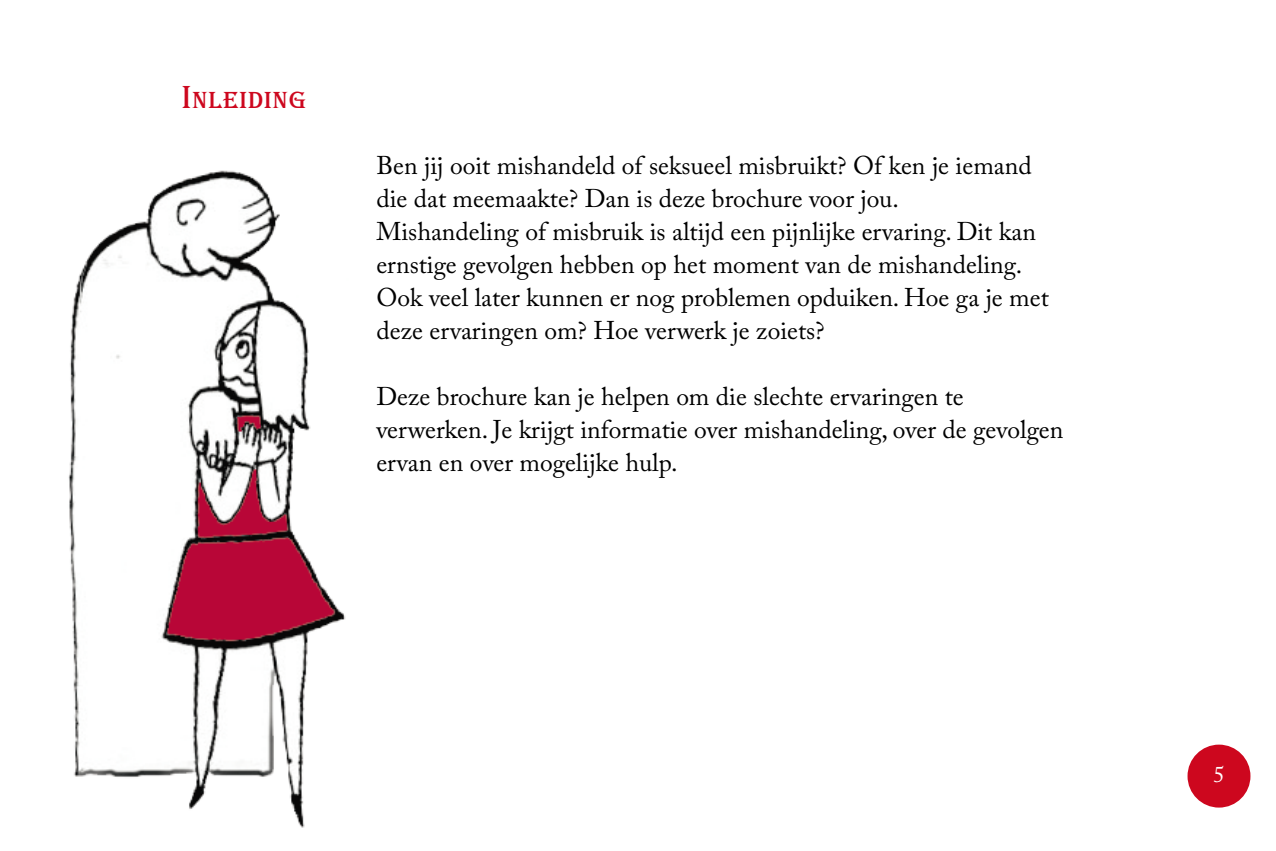
<style>
.page{position:relative;width:1276px;height:851px;background:#fff}
.page>*{position:absolute;margin:0;border:0;box-sizing:border-box;transform-origin:0 0}
.t1{font:33px "Algerian Bas SCD";letter-spacing:.02em;color:#cd071e}
.t2{font:25.5px/33px "Adobe Caslon Pro";color:#000}
.t3{font:22.5px "Adobe Caslon Pro";color:#fff}
</style>
<div class="page">
<div style="left:1187px;top:744px;width:63px;height:63px;background:#cd071e;border-radius:50%"></div>
<img style="left:68px;top:170px;width:278px;height:658px">
<p class="t1" style="left:181px;top:80px;width:126px">Inleiding</p>
<p class="t2" style="left:376px;top:149px;width:674px">Ben jij ooit mishandeld of seksueel misbruikt? Of ken je iemand die dat meemaakte? Dan is deze brochure voor jou.<br>Mishandeling of misbruik is altijd een pijnlijke ervaring. Dit kan ernstige gevolgen hebben op het moment van de mishandeling.<br>Ook veel later kunnen er nog problemen opduiken. Hoe ga je met deze ervaringen om? Hoe verwerk je zoiets?</p>
<p class="t2" style="left:376px;top:380px;width:688px">Deze brochure kan je helpen om die slechte ervaringen te verwerken. Je krijgt informatie over mishandeling, over de gevolgen ervan en over mogelijke hulp.</p>
<p class="t3" style="left:1213px;top:760px;width:13px">5</p>
</div>
